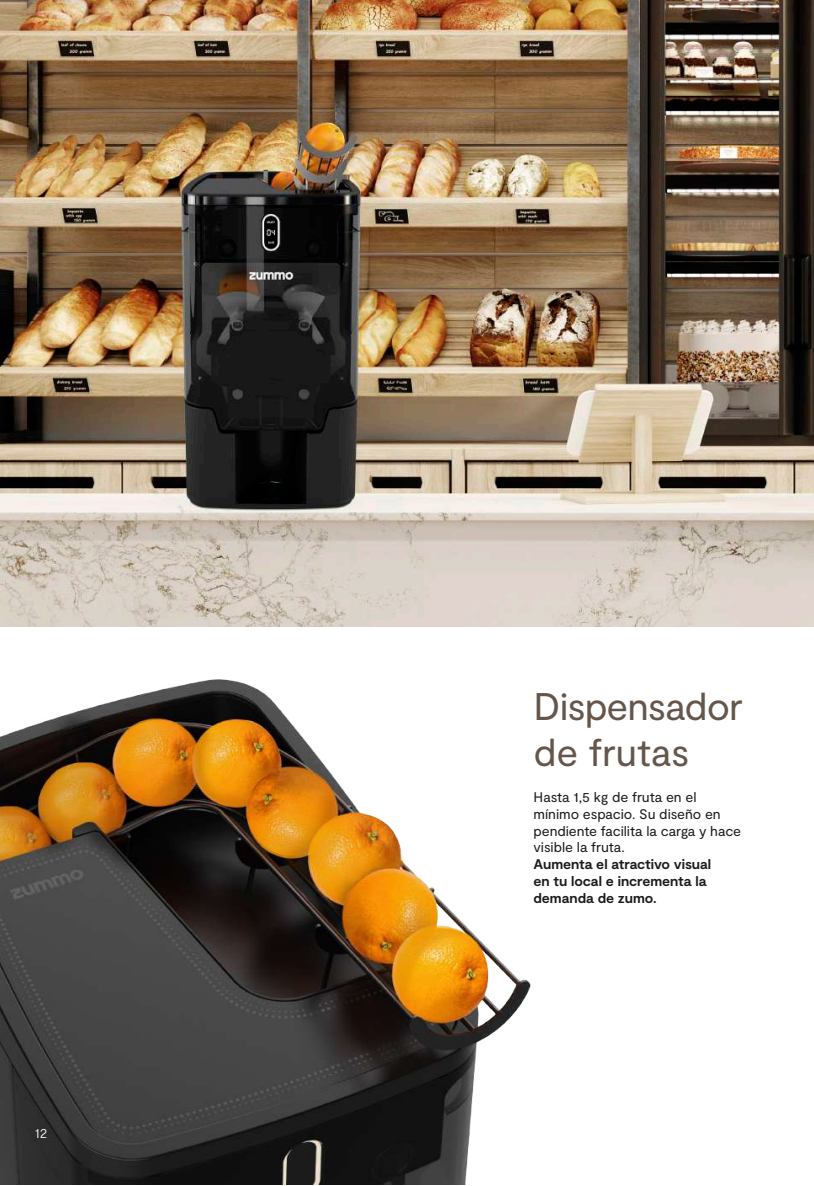
<style>
.page{position:relative;width:814px;height:1186px;background:#fff}
.page>*{position:absolute;margin:0;border:0;box-sizing:border-box;transform-origin:0 0}
.t1{font:38.5px/46.2px "Moderat";letter-spacing:-.025em;color:#64564b}
.t2{font:14px/16.8px "Moderat";letter-spacing:-.005em;color:#1b1b1b}
.t3{font:700 14px/16.8px "Moderat";letter-spacing:-.005em;color:#1b1b1b}
.t4{font:300 14px "Moderat";color:#fff}
</style>
<div class="page">
<img style="left:0;top:0;width:814px;height:627px">
<img style="left:0;top:679px;width:531px;height:505px">
<p class="t4" style="left:35px;top:1125px;width:14px">12</p>
<h1 class="t1" style="left:533px;top:684px;width:211px">Dispensador de frutas</h1>
<p class="t2" style="left:533px;top:789px;width:209px">Hasta 1,5 kg de fruta en el mínimo espacio. Su diseño en pendiente facilita la carga y hace visible la fruta.</p>
<p class="t3" style="left:533px;top:856px;width:179px">Aumenta el atractivo visual en tu local e incrementa la demanda de zumo.</p>
</div>
